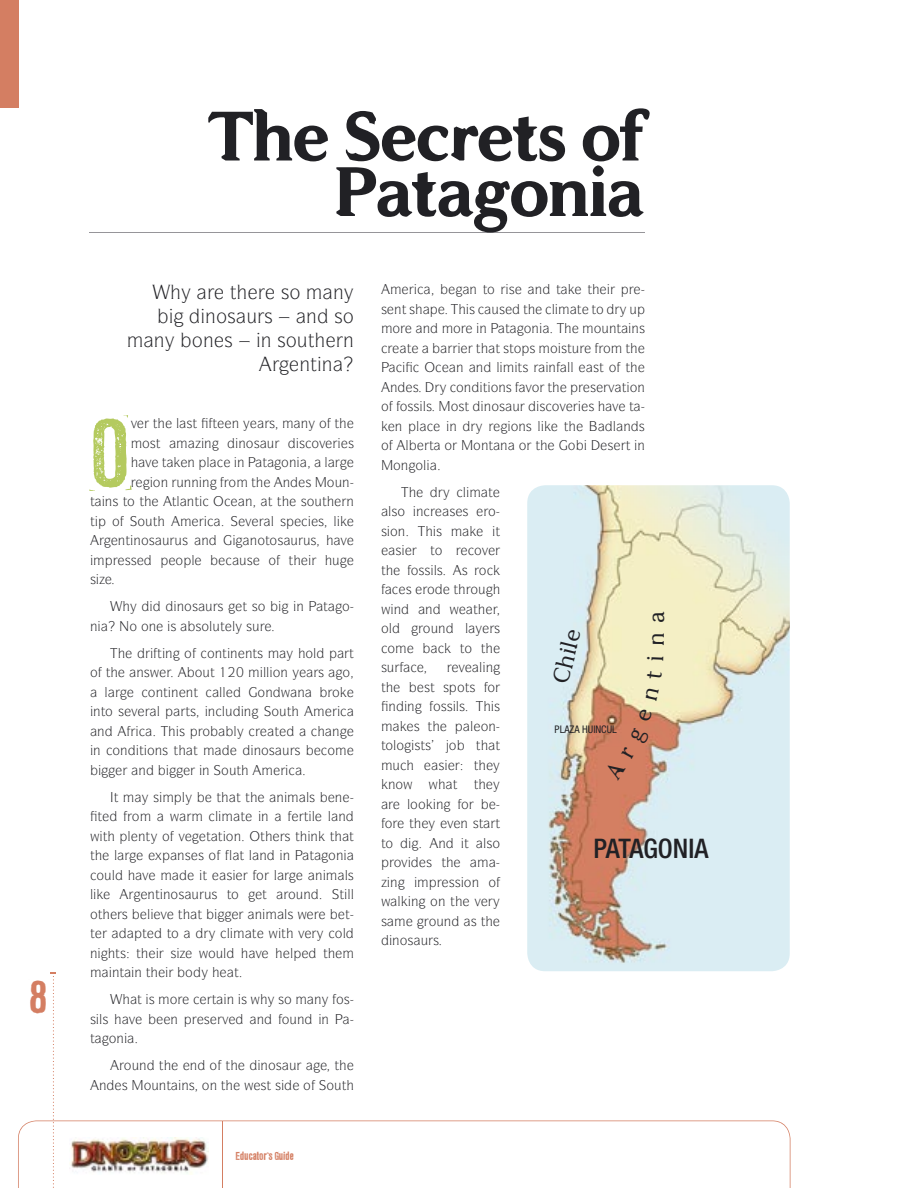
<style>
.page{position:relative;width:918px;height:1188px;background:#fff}
.page>*{position:absolute;margin:0;border:0;box-sizing:border-box;transform-origin:0 0}
.t1{font:86.4px "LL Rubber Grotesque";color:#b4ca5f}
.t2{font:700 72px/55.5px "WCADDENDUM Bta";letter-spacing:-.04em;color:#212125;text-align:right}
.t3{font:42px "LL Rubber Grotesque";color:#d47e62}
.t4{font:500 condensed 27px "Helvetica Neue";color:#212125}
.t5{font:24px "WCADDENDUM Btalight";color:#212125}
.t6{font:19.5px "Itc Symbol";color:#212125}
.t7{font:13.5px "Itc Symbol";color:#212125}
.t8{font:10.5px "LL Rubber Grotesque";letter-spacing:-.06em;color:#d47e62}
.t9{font:condensed 10.5px "Helvetica Neue";color:#212125}
</style>
<div class="page">
<svg style="left:18px;top:1120px;width:773px;height:68px"></svg>
<img style="left:70px;top:1138px;width:138px;height:37px">
<svg style="left:51px;top:973px;width:5px;height:215px"></svg>
<hr style="left:222px;top:1121px;width:1px;height:67px;background:#d47e62">
<hr style="left:90px;top:233px;width:555px;height:1px;background:#969599">
<div style="left:0;top:0;width:18px;height:108px;background:#d47e62"></div>
<img style="left:527px;top:485px;width:263px;height:486px">
<div style="left:604px;top:728px;width:46px;height:52px;background:#d47f62"></div>
<svg style="left:638px;top:708px;width:15px;height:14px"></svg>
<svg style="left:645px;top:687px;width:14px;height:14px"></svg>
<svg style="left:647px;top:670px;width:15px;height:9px"></svg>
<svg style="left:647px;top:656px;width:16px;height:5px"></svg>
<svg style="left:652px;top:633px;width:12px;height:12px"></svg>
<svg style="left:652px;top:611px;width:13px;height:11px"></svg>
<h3 class="t3" style="left:28px;top:972px;width:22px">8</h3>
<h2 class="t2" style="left:207px;top:108px;width:440px">The Secrets of<br>Patagonia</h2>
<h3 class="t6" style="left:230px;top:280px;width:72px">▼ ▲□</h3>
<h3 class="t6" style="left:333px;top:280px;width:12px">■</h3>
<h3 class="t6" style="left:205px;top:304px;width:69px">■□▲ ◆ ▲</h3>
<h3 class="t6" style="left:306px;top:304px;width:49px">■ ▲□</h3>
<h3 class="t6" style="left:154px;top:328px;width:81px">■ □■ ▲</h3>
<h3 class="t6" style="left:261px;top:328px;width:55px">■ ▲□◆▼</h3>
<h3 class="t6" style="left:343px;top:328px;width:12px">■</h3>
<h3 class="t6" style="left:299px;top:352px;width:35px">■▼■</h3>
<h1 class="t1" style="left:90px;top:400px;width:42px">O</h1>
<p class="t7" style="left:176px;top:415px;width:65px">●▲▼ ▼ ■</p>
<p class="t7" style="left:269px;top:415px;width:72px">▲ ■ □ ▼</p>
<p class="t7" style="left:142px;top:434px;width:20px">□▲▼</p>
<p class="t7" style="left:204px;top:434px;width:72px">■ ■□▲ ◆</p>
<p class="t7" style="left:299px;top:434px;width:28px">▲ □❖</p>
<p class="t7" style="left:237px;top:454px;width:61px">■ ▼ □■</p>
<p class="t7" style="left:324px;top:454px;width:5px">●</p>
<p class="t7" style="left:153px;top:473px;width:58px">□■ ◆■■ ■</p>
<p class="t7" style="left:283px;top:473px;width:68px">■ ▲ □◆■</p>
<p class="t7" style="left:90px;top:493px;width:56px">▼ ■▲ ▼□ ▼</p>
<p class="t7" style="left:172px;top:493px;width:29px">▼● ■▼</p>
<p class="t7" style="left:245px;top:493px;width:38px">■ ▼ ▼</p>
<p class="t7" style="left:301px;top:493px;width:28px">▲□◆▼</p>
<p class="t7" style="left:347px;top:493px;width:9px">■</p>
<p class="t7" style="left:138px;top:512px;width:22px">□◆▼</p>
<p class="t7" style="left:245px;top:512px;width:42px">❖ ● ▲</p>
<p class="t7" style="left:118px;top:532px;width:92px">■▼ ■□▲ ◆ ◆▲ ■</p>
<p class="t7" style="left:250px;top:532px;width:68px">■□▼□▲ ◆ ◆▲</p>
<p class="t7" style="left:239px;top:551px;width:56px">◆▲ □ ▼</p>
<p class="t7" style="left:177px;top:598px;width:48px">■□▲ ◆ ▲</p>
<p class="t7" style="left:242px;top:598px;width:25px">▼ ▲□</p>
<p class="t7" style="left:296px;top:598px;width:55px">■ ▼ □</p>
<p class="t7" style="left:90px;top:617px;width:88px">■ □ □■ ▲</p>
<p class="t7" style="left:196px;top:617px;width:66px">▲□●◆▼ ● ▲◆</p>
<p class="t7" style="left:157px;top:645px;width:108px">▼ ■ □ □■▼ ■ ■▼▲</p>
<p class="t7" style="left:195px;top:664px;width:22px">□◆▼</p>
<p class="t7" style="left:263px;top:664px;width:27px">●● □■</p>
<p class="t7" style="left:105px;top:684px;width:5px">●</p>
<p class="t7" style="left:148px;top:684px;width:52px">□■▼ ■ ■▼</p>
<p class="t7" style="left:93px;top:703px;width:46px">■▼□ ▲ ❖</p>
<p class="t7" style="left:157px;top:703px;width:96px">● ▼▲ ■ ●◆ ■</p>
<p class="t7" style="left:272px;top:703px;width:22px">□◆▼</p>
<p class="t7" style="left:97px;top:723px;width:9px">■</p>
<p class="t7" style="left:233px;top:723px;width:5px">●</p>
<p class="t7" style="left:332px;top:723px;width:9px">■</p>
<p class="t7" style="left:93px;top:742px;width:106px">■ □■ ▼□■▲ ▼ ▼</p>
<p class="t7" style="left:254px;top:742px;width:48px">■□▲ ◆ ▲</p>
<p class="t7" style="left:139px;top:762px;width:9px">■</p>
<p class="t7" style="left:202px;top:762px;width:41px">■ □◆▼</p>
<p class="t7" style="left:217px;top:789px;width:35px">▼ ▼ ▼</p>
<p class="t7" style="left:277px;top:789px;width:40px">■ ●▲</p>
<p class="t7" style="left:335px;top:789px;width:9px">■</p>
<p class="t7" style="left:215px;top:808px;width:55px">● ▼ ■</p>
<p class="t7" style="left:304px;top:808px;width:44px">▼● ●■</p>
<p class="t7" style="left:103px;top:828px;width:84px">▼ ● ■▼ □ ❖</p>
<p class="t7" style="left:206px;top:828px;width:37px">▼ ▼□■</p>
<p class="t7" style="left:260px;top:828px;width:95px">▼ ▲ ▼■ ▼▼</p>
<p class="t7" style="left:177px;top:847px;width:114px">■▲▲ □ ● ▼ ●■ ■</p>
<p class="t7" style="left:310px;top:847px;width:36px">▼ □■</p>
<p class="t7" style="left:96px;top:867px;width:20px">□◆●</p>
<p class="t7" style="left:315px;top:867px;width:40px">■ ●▲</p>
<p class="t7" style="left:90px;top:886px;width:5px">●</p>
<p class="t7" style="left:148px;top:886px;width:93px">■▼ ■□▲ ◆ ◆▲ ▼□</p>
<p class="t7" style="left:262px;top:886px;width:50px">▼ □◆■</p>
<p class="t7" style="left:339px;top:886px;width:16px">▼●●</p>
<p class="t7" style="left:122px;top:906px;width:82px">▲ ●❖ ▼ ▼</p>
<p class="t7" style="left:255px;top:906px;width:40px">■ ●▲</p>
<p class="t7" style="left:142px;top:925px;width:38px">▼ ▼□</p>
<p class="t7" style="left:90px;top:945px;width:52px">■ ▼▲ ▼</p>
<p class="t7" style="left:170px;top:945px;width:58px">▲ □◆●</p>
<p class="t7" style="left:112px;top:964px;width:40px">■▼ ■ ▼</p>
<p class="t7" style="left:137px;top:991px;width:42px">▼ ▲ □</p>
<p class="t7" style="left:212px;top:991px;width:37px">▼ ■ ▲</p>
<p class="t7" style="left:314px;top:991px;width:37px">■ □▲</p>
<p class="t7" style="left:90px;top:1011px;width:20px">▲●▲</p>
<p class="t7" style="left:171px;top:1011px;width:60px">■ ▲ ❖</p>
<p class="t7" style="left:257px;top:1011px;width:49px">■ □◆■</p>
<p class="t7" style="left:322px;top:1011px;width:9px">■</p>
<p class="t7" style="left:90px;top:1030px;width:36px">▼ □■</p>
<p class="t7" style="left:124px;top:1057px;width:41px">□◆■ ▼</p>
<p class="t7" style="left:190px;top:1057px;width:42px">■ □ ▼</p>
<p class="t7" style="left:261px;top:1057px;width:38px">■□▲ ◆</p>
<p class="t7" style="left:99px;top:1077px;width:128px">■ ▲ □◆■▼ ■▲ □■ ▼</p>
<p class="t7" style="left:261px;top:1077px;width:22px">▲▼ ▲</p>
<p class="t7" style="left:303px;top:1077px;width:45px">□ □◆▼</p>
<p class="t8" style="left:236px;top:1149px;width:61px">Educator’s Guide</p>
<p class="t7" style="left:470px;top:281px;width:47px">■ ▼□ ▲</p>
<p class="t7" style="left:381px;top:300px;width:36px">▲ ■▼ ▲</p>
<p class="t7" style="left:469px;top:300px;width:37px">▲ ◆▲</p>
<p class="t7" style="left:577px;top:300px;width:28px">▼ ▼□</p>
<p class="t7" style="left:505px;top:320px;width:36px">▼ □■</p>
<p class="t7" style="left:594px;top:320px;width:53px">□◆■▼ ■▲</p>
<p class="t7" style="left:476px;top:339px;width:105px">▼ ▼ ▲▼□ ▲ □ ▲▼◆</p>
<p class="t7" style="left:456px;top:359px;width:45px">■ ■ ●</p>
<p class="t7" style="left:549px;top:359px;width:27px">■ ●●</p>
<p class="t7" style="left:593px;top:359px;width:39px">▲▼ □ ▼</p>
<p class="t7" style="left:456px;top:378px;width:98px">□■ ▼ □■▲ ❖□ ▼</p>
<p class="t7" style="left:590px;top:378px;width:56px">▲ ❖▼□■</p>
<p class="t7" style="left:381px;top:398px;width:53px">□ □▲▲ ●▲</p>
<p class="t7" style="left:451px;top:398px;width:71px">□▲▼ ■□▲ ◆</p>
<p class="t7" style="left:539px;top:398px;width:28px">▲ □❖</p>
<p class="t7" style="left:588px;top:398px;width:47px">▲ ❖ ▼</p>
<p class="t7" style="left:449px;top:417px;width:9px">■</p>
<p class="t7" style="left:511px;top:417px;width:32px">□■▲ ●</p>
<p class="t7" style="left:613px;top:417px;width:34px">●■▲</p>
<p class="t7" style="left:473px;top:437px;width:68px">□■▼ ■ □ ▼</p>
<p class="t7" style="left:568px;top:437px;width:79px">□ ▲ ▼ ■</p>
<p class="t7" style="left:393px;top:456px;width:35px">□■ □●</p>
<p class="t7" style="left:388px;top:503px;width:37px">●▲□ ■</p>
<p class="t7" style="left:381px;top:522px;width:26px">▲□■</p>
<p class="t7" style="left:395px;top:542px;width:49px">▲ ▼□</p>
<p class="t7" style="left:381px;top:561px;width:63px">▼ □▲▲ ●▲</p>
<p class="t7" style="left:453px;top:581px;width:34px">▼ □◆</p>
<p class="t7" style="left:423px;top:620px;width:24px">□◆■</p>
<p class="t7" style="left:460px;top:639px;width:27px">▼□ ▼</p>
<p class="t7" style="left:458px;top:659px;width:36px">❖ ●■</p>
<p class="t7" style="left:424px;top:678px;width:73px">▲▼ ▲ □▼▲ □</p>
<p class="t7" style="left:433px;top:698px;width:34px">□▲▲ ●▲</p>
<p class="t7" style="left:470px;top:717px;width:27px">● □■</p>
<p class="t7" style="left:381px;top:737px;width:52px">▼□●□ ▲▼▲</p>
<p class="t7" style="left:449px;top:737px;width:53px">□ ▼ ▼</p>
<h3 class="t5" style="left:546px;top:680px;width:57px;rotate:-76deg">Chile</h3>
<p class="t9" style="left:555px;top:724px;width:64px">PLAZA HUINCUL</p>
<p class="t7" style="left:407px;top:795px;width:38px">●□□ ■</p>
<p class="t7" style="left:447px;top:815px;width:55px">❖■ ▲▼ ▼</p>
<p class="t7" style="left:438px;top:834px;width:63px">■ ▼ ●▲□</p>
<p class="t7" style="left:390px;top:873px;width:9px">■</p>
<p class="t7" style="left:449px;top:873px;width:49px">▲▲ □■ □</p>
<p class="t7" style="left:397px;top:893px;width:59px">● ■ □■ ▼</p>
<p class="t7" style="left:429px;top:912px;width:24px">□◆■</p>
<p class="t7" style="left:392px;top:932px;width:48px">■□▲ ◆ ▲</p>
<h3 class="t4" style="left:593px;top:832px;width:117px">PATAGONIA</h3>
</div>
